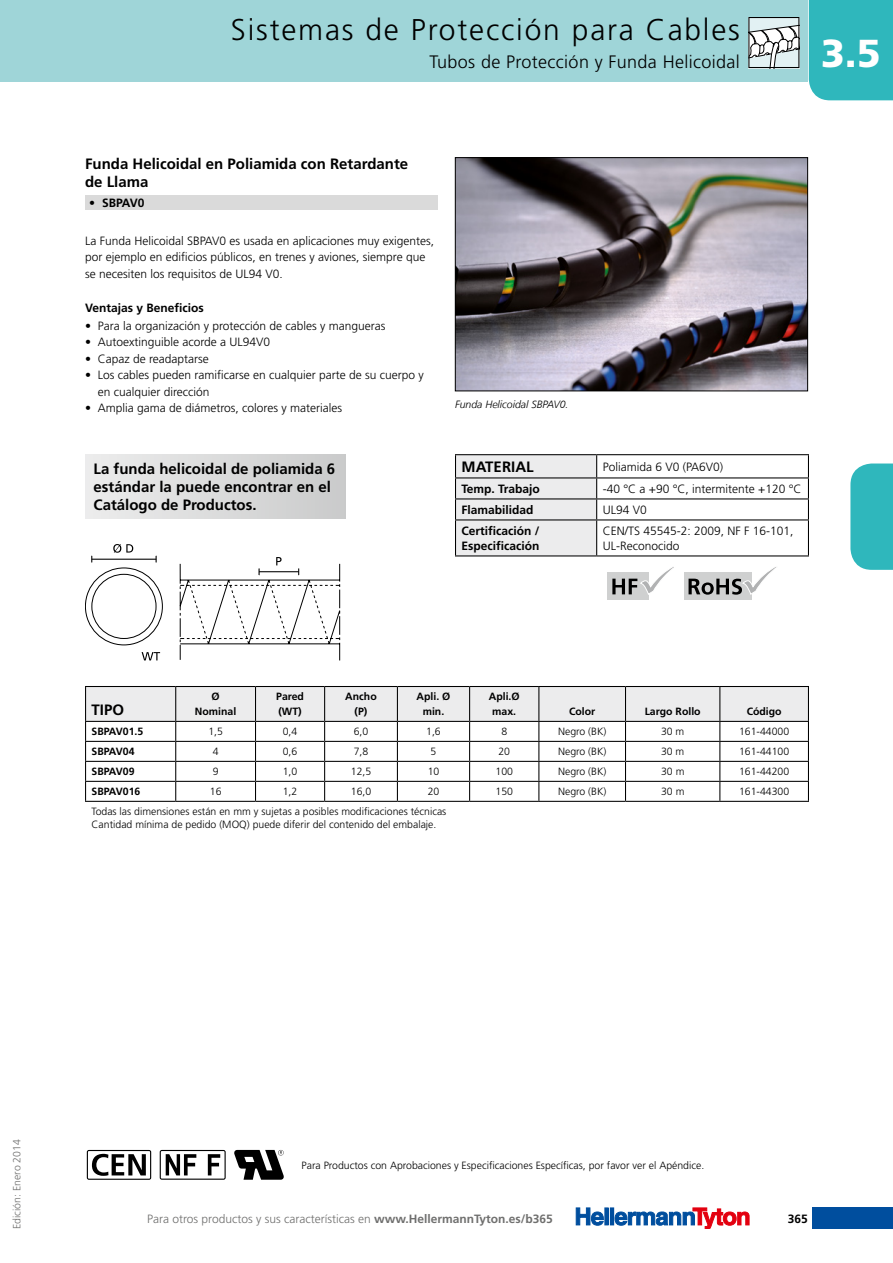
<style>
.page{position:relative;width:893px;height:1263px;background:#fff}
.page>*{position:absolute;margin:0;border:0;box-sizing:border-box;transform-origin:0 0}
.t1{font:900 39px "Frutiger LT";color:#fff}
.t2{font:300 30px "Frutiger LT";letter-spacing:.06em;color:#000}
.t3{font:300 18px "Frutiger LT";letter-spacing:.02em;color:#000}
.t4{font:700 15px/18px "Frutiger LT";color:#000}
.t5{font:300 12px/16.5px "Frutiger LT";color:#000}
.t6{font:700 12px/15px "Frutiger LT";color:#000}
.t7{font:300 12px "Frutiger LT";color:#6f6f6e}
.t8{font:300 10.5px/12.6px "Frutiger LT";color:#000}
.t9{font:700 10.5px/15px "Frutiger LT";color:#000;text-align:center}
.t10{font:italic 300 10.5px "Frutiger LT";color:#000}
.t11{font:300 10.5px "Frutiger LT";color:#6f6f6e}
.s1{font-weight:700}
</style>
<div class="page">
<div style="left:809px;top:0;width:84px;height:100px;background:#2fb7bc"></div>
<div style="left:0;top:0;width:808px;height:82px;background:#9fd5d8"></div>
<svg style="left:748px;top:17px;width:51px;height:51px;background:#bdc4c5"></svg>
<svg style="left:850px;top:463px;width:43px;height:107px;background:#3abbbf"></svg>
<div style="left:812px;top:1208px;width:81px;height:21px;background:#004e9e"></div>
<div style="left:605px;top:1208px;width:3px;height:17px;border:1px solid #004e9e"></div>
<div style="left:610px;top:1208px;width:4px;height:17px;border:1px solid #004e9e"></div>
<svg style="left:576px;top:1208px;width:28px;height:18px"></svg>
<svg style="left:615px;top:1208px;width:134px;height:21px"></svg>
<img style="left:457px;top:159px;width:349px;height:230px">
<div style="left:455px;top:157px;width:353px;height:234px;border:1px solid #000"></div>
<svg style="left:234px;top:1150px;width:50px;height:30px"></svg>
<svg style="left:160px;top:1150px;width:66px;height:30px"></svg>
<svg style="left:87px;top:1150px;width:64px;height:30px"></svg>
<div style="left:85px;top:195px;width:353px;height:15px;background:#dadada"></div>
<hr style="left:455px;top:454px;width:142px;height:1px;background:#000">
<hr style="left:597px;top:454px;width:212px;height:1px;background:#000">
<svg style="left:455px;top:455px;width:354px;height:145px"></svg>
<svg style="left:85px;top:544px;width:78px;height:102px"></svg>
<svg style="left:142px;top:652px;width:18px;height:8px"></svg>
<svg style="left:180px;top:557px;width:160px;height:103px"></svg>
<svg style="left:85px;top:686px;width:724px;height:115px"></svg>
<hr style="left:85px;top:801px;width:91px;height:1px;background:#000">
<hr style="left:176px;top:801px;width:80px;height:1px;background:#000">
<hr style="left:256px;top:801px;width:69px;height:1px;background:#000">
<hr style="left:325px;top:801px;width:72px;height:1px;background:#000">
<hr style="left:397px;top:801px;width:73px;height:1px;background:#000">
<hr style="left:470px;top:801px;width:69px;height:1px;background:#000">
<hr style="left:539px;top:801px;width:86px;height:1px;background:#000">
<hr style="left:625px;top:801px;width:95px;height:1px;background:#000">
<hr style="left:720px;top:801px;width:89px;height:1px;background:#000">
<div style="left:85px;top:454px;width:260px;height:64px;background:linear-gradient(to right,#ededed,#cacbcb)"></div>
<h2 class="t2" style="left:231px;top:12px;width:510px">Sistemas de Protección para Cables</h2>
<h3 class="t3" style="left:429px;top:52px;width:312px">Tubos de Protección y Funda Helicoidal</h3>
<h1 class="t1" style="left:821px;top:30px;width:61px">3.5</h1>
<p class="t4" style="left:85px;top:154px;width:325px">Funda Helicoidal en Poliamida con Retardante de Llama</p>
<p class="t6" style="left:89px;top:195px;width:57px">• SBPAV0</p>
<p class="t5" style="left:85px;top:232px;width:351px">La Funda Helicoidal SBPAV0 es usada en aplicaciones muy exigentes, por ejemplo en edificios públicos, en trenes y aviones, siempre que se necesiten los requisitos de UL94 V0.</p>
<p class="t6" style="left:85px;top:300px;width:120px">Ventajas y Beneficios</p>
<p class="t5" style="left:85px;top:317px;width:302px">• Para la organización y protección de cables y mangueras</p>
<p class="t5" style="left:85px;top:334px;width:187px">• Autoextinguible acorde a UL94V0</p>
<p class="t5" style="left:85px;top:350px;width:125px">• Capaz de readaptarse</p>
<p class="t5" style="left:98px;top:367px;width:328px;text-indent:-13px">• Los cables pueden ramificarse en cualquier parte de su cuerpo y en cualquier dirección</p>
<p class="t5" style="left:85px;top:400px;width:258px">• Amplia gama de diámetros, colores y materiales</p>
<p class="t4" style="left:94px;top:460px;width:243px">La funda helicoidal de poliamida 6 estándar la puede encontrar en el<br>Catálogo de Productos.</p>
<p class="t10" style="left:455px;top:398px;width:115px">Funda Helicoidal SBPAV0.</p>
<p class="t4" style="left:461px;top:458px;width:74px">MATERIAL</p>
<p class="t5" style="left:603px;top:459px;width:122px">Poliamida 6 V0 (PA6V0)</p>
<p class="t6" style="left:461px;top:481px;width:80px">Temp. Trabajo</p>
<p class="t5" style="left:603px;top:481px;width:200px">-40 °C a +90 °C, intermitente +120 °C</p>
<p class="t6" style="left:461px;top:502px;width:74px">Flamabilidad</p>
<p class="t5" style="left:603px;top:502px;width:46px">UL94 V0</p>
<p class="t6" style="left:461px;top:523px;width:80px">Certificación /<br>Especificación</p>
<p class="t5" style="left:603px;top:523px;width:192px;line-height:15px">CEN/TS 45545-2: 2009, NF F 16-101,<br>UL-Reconocido</p>
<p class="t4" style="left:92px;top:701px;width:34px">TIPO</p>
<p class="t9" style="left:195px;top:689px;width:43px">Ø<br>Nominal</p>
<p class="t9" style="left:276px;top:689px;width:29px;text-align:left">Pared (WT)</p>
<p class="t9" style="left:345px;top:689px;width:33px">Ancho (P)</p>
<p class="t9" style="left:417px;top:689px;width:35px">Apli. Ø min.</p>
<p class="t9" style="left:489px;top:689px;width:32px">Apli.Ø max.</p>
<p class="t9" style="left:569px;top:704px;width:28px">Color</p>
<p class="t9" style="left:645px;top:704px;width:58px">Largo Rollo</p>
<p class="t9" style="left:747px;top:704px;width:36px">Código</p>
<p class="t9" style="left:92px;top:724px;width:53px">SBPAV01.5</p>
<p class="t8" style="left:208px;top:725px;width:16px">1,5</p>
<p class="t8" style="left:283px;top:725px;width:16px">0,4</p>
<p class="t8" style="left:354px;top:725px;width:16px">6,0</p>
<p class="t8" style="left:426px;top:725px;width:16px">1,6</p>
<p class="t8" style="left:501px;top:725px;width:7px">8</p>
<p class="t8" style="left:558px;top:725px;width:50px">Negro (BK)</p>
<p class="t8" style="left:661px;top:725px;width:25px">30 m</p>
<p class="t8" style="left:739px;top:725px;width:52px">161-44000</p>
<p class="t9" style="left:92px;top:744px;width:45px">SBPAV04</p>
<p class="t8" style="left:213px;top:745px;width:7px">4</p>
<p class="t8" style="left:283px;top:745px;width:16px">0,6</p>
<p class="t8" style="left:354px;top:745px;width:16px">7,8</p>
<p class="t8" style="left:431px;top:745px;width:7px">5</p>
<p class="t8" style="left:498px;top:745px;width:13px">20</p>
<p class="t8" style="left:558px;top:745px;width:50px">Negro (BK)</p>
<p class="t8" style="left:661px;top:745px;width:25px">30 m</p>
<p class="t8" style="left:739px;top:745px;width:52px">161-44100</p>
<p class="t9" style="left:92px;top:764px;width:45px">SBPAV09</p>
<p class="t8" style="left:213px;top:765px;width:7px">9</p>
<p class="t8" style="left:283px;top:765px;width:16px">1,0</p>
<p class="t8" style="left:351px;top:765px;width:22px">12,5</p>
<p class="t8" style="left:428px;top:765px;width:13px">10</p>
<p class="t8" style="left:495px;top:765px;width:19px">100</p>
<p class="t8" style="left:558px;top:765px;width:50px">Negro (BK)</p>
<p class="t8" style="left:661px;top:765px;width:25px">30 m</p>
<p class="t8" style="left:739px;top:765px;width:52px">161-44200</p>
<p class="t9" style="left:92px;top:784px;width:50px">SBPAV016</p>
<p class="t8" style="left:210px;top:785px;width:13px">16</p>
<p class="t8" style="left:283px;top:785px;width:16px">1,2</p>
<p class="t8" style="left:351px;top:785px;width:22px">16,0</p>
<p class="t8" style="left:428px;top:785px;width:13px">20</p>
<p class="t8" style="left:495px;top:785px;width:19px">150</p>
<p class="t8" style="left:558px;top:785px;width:50px">Negro (BK)</p>
<p class="t8" style="left:661px;top:785px;width:25px">30 m</p>
<p class="t8" style="left:739px;top:785px;width:52px">161-44300</p>
<p class="t8" style="left:92px;top:805px;width:356px">Todas las dimensiones están en mm y sujetas a posibles modificaciones técnicas<br>Cantidad mínima de pedido (MOQ) puede diferir del contenido del embalaje.</p>
<p class="t11" style="left:11px;top:1229px;width:91px;rotate:-90deg">Edición: Enero 2014</p>
<p class="t8" style="left:302px;top:1159px;width:404px">Para Productos con Aprobaciones y Especificaciones Específicas, por favor ver el Apéndice.</p>
<p class="t7" style="left:147px;top:1212px;width:407px">Para otros productos y sus características en <span class="s1">www.HellermannTyton.es/b365</span></p>
<p class="t6" style="left:788px;top:1211px;width:22px">365</p>
</div>
